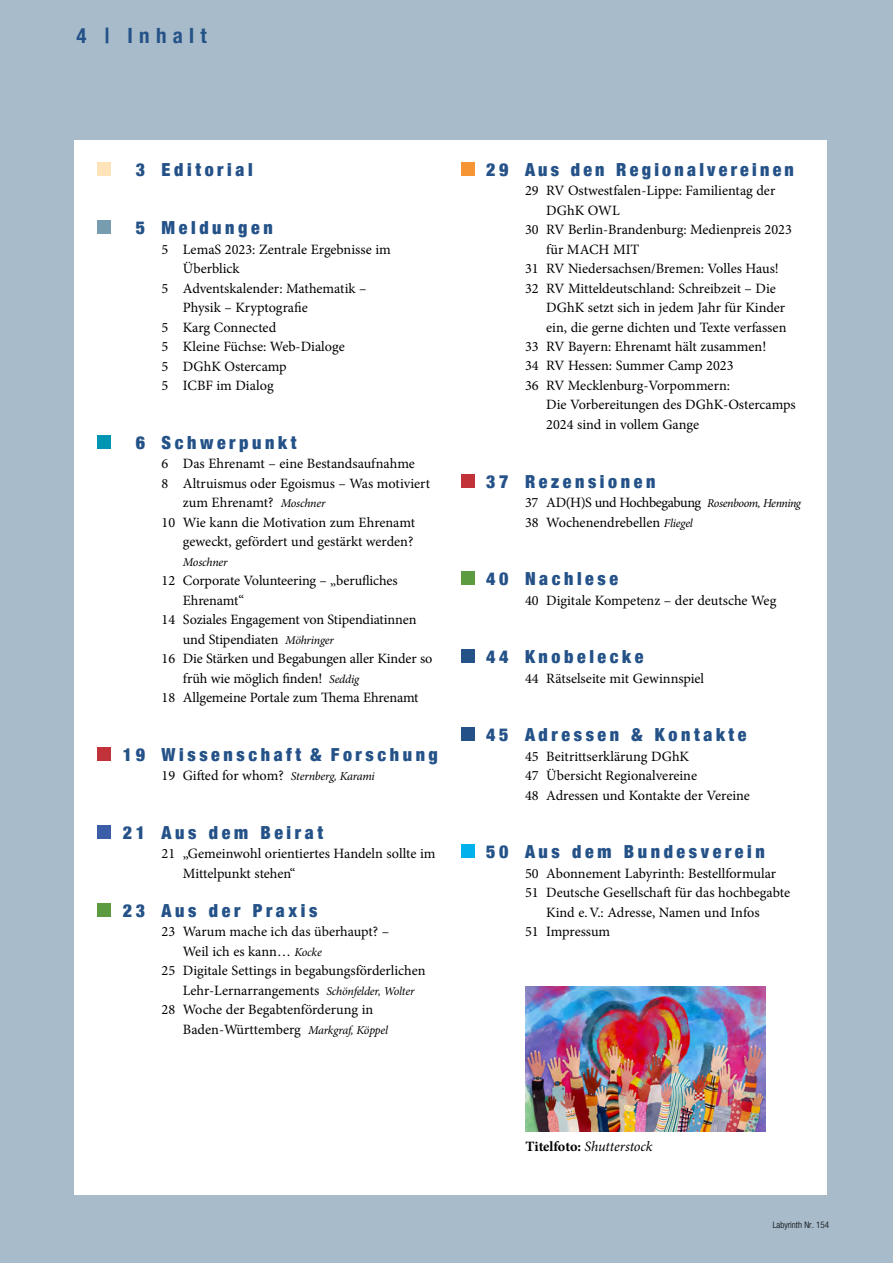
<style>
.page{position:relative;width:893px;height:1263px;background:#a7bbca}
.page>*{position:absolute;margin:0;border:0;box-sizing:border-box;transform-origin:0 0}
.t1{font:700 condensed 21px "Helvetica Neue";letter-spacing:.3em;color:#245288}
.t2{font:900 condensed 18px "Helvetica Neue";letter-spacing:.2em;color:#245288}
.t3{font:900 condensed 18px "Helvetica Neue";letter-spacing:.18em;color:#245288}
.t4{font:14.25px/19.5px "Minion Pro";letter-spacing:-.005em;color:#000}
.t5{font:italic 14.25px "Minion Pro";letter-spacing:-.01em;color:#000}
.t6{font:italic 12px "Minion Pro";letter-spacing:-.015em;color:#000}
.t7{font:300 condensed 9px "Helvetica Neue LT Std";color:#000}
.s1{font-style:italic;font-size:12px}
.s2{font-weight:700;font-style:normal}
</style>
<div class="page">
<div style="left:75px;top:140px;width:752px;height:1055px;background:#fff"></div>
<div style="left:461px;top:162px;width:14px;height:14px;background:#f59534"></div>
<div style="left:461px;top:474px;width:14px;height:14px;background:#c23339"></div>
<div style="left:461px;top:572px;width:14px;height:13px;background:#5d9b41"></div>
<div style="left:461px;top:650px;width:13px;height:13px;background:#245288"></div>
<div style="left:461px;top:728px;width:13px;height:13px;background:#245288"></div>
<div style="left:461px;top:845px;width:13px;height:13px;background:#00b1eb"></div>
<img style="left:525px;top:986px;width:240px;height:146px">
<div style="left:98px;top:162px;width:13px;height:14px;background:#ffe4ba"></div>
<div style="left:98px;top:221px;width:13px;height:13px;background:#789cb0"></div>
<div style="left:98px;top:435px;width:13px;height:13px;background:#0095b2"></div>
<div style="left:98px;top:747px;width:13px;height:13px;background:#c23339"></div>
<div style="left:98px;top:825px;width:13px;height:13px;background:#3b5ea9"></div>
<div style="left:98px;top:903px;width:13px;height:14px;background:#5d9b41"></div>
<h1 class="t1" style="left:77px;top:18px;width:132px">4 | Inhalt</h1>
<p class="t2" style="left:136px;top:154px;width:118px">3 Editorial</p>
<p class="t2" style="left:136px;top:213px;width:138px">5 Meldungen</p>
<p class="t4" style="left:162px;top:239px;width:231px">5 LemaS 2023: Zentrale Ergebnisse im</p>
<p class="t4" style="left:183px;top:259px;width:58px">Überblick</p>
<p class="t4" style="left:162px;top:278px;width:206px">5 Adventskalender: Mathematik –</p>
<p class="t4" style="left:183px;top:298px;width:126px">Physik – Kryptografie</p>
<p class="t4" style="left:162px;top:317px;width:116px">5 Karg Connected</p>
<p class="t4" style="left:162px;top:337px;width:185px">5 Kleine Füchse: Web-Dialoge</p>
<p class="t4" style="left:162px;top:356px;width:127px">5 DGhK Ostercamp</p>
<p class="t4" style="left:162px;top:376px;width:114px">5 ICBF im Dialog</p>
<p class="t2" style="left:136px;top:427px;width:162px">6 Schwerpunkt</p>
<p class="t4" style="left:162px;top:454px;width:255px">6 Das Ehrenamt – eine Bestandsaufnahme</p>
<p class="t4" style="left:162px;top:473px;width:270px">8 Altruismus oder Egoismus – Was motiviert</p>
<p class="t4" style="left:183px;top:493px;width:144px">zum Ehrenamt? <span class="s1">Moschner</span></p>
<p class="t4" style="left:162px;top:512px;width:255px">10 Wie kann die Motivation zum Ehrenamt</p>
<p class="t4" style="left:183px;top:532px;width:232px">geweckt, gefördert und gestärkt werden?</p>
<p class="t6" style="left:183px;top:553px;width:46px">Moschner</p>
<p class="t4" style="left:162px;top:571px;width:237px">12 Corporate Volunteering – „berufliches</p>
<p class="t4" style="left:183px;top:590px;width:63px">Ehrenamt“</p>
<p class="t4" style="left:162px;top:610px;width:256px">14 Soziales Engagement von Stipendiatinnen</p>
<p class="t4" style="left:183px;top:629px;width:153px">und Stipendiaten <span class="s1">Möhringer</span></p>
<p class="t4" style="left:162px;top:649px;width:272px">16 Die Stärken und Begabungen aller Kinder so</p>
<p class="t4" style="left:183px;top:668px;width:178px">früh wie möglich finden! <span class="s1">Seddig</span></p>
<p class="t4" style="left:162px;top:688px;width:259px">18 Allgemeine Portale zum Thema Ehrenamt</p>
<p class="t2" style="left:123px;top:739px;width:317px">19 Wissenschaft &amp; Forschung</p>
<p class="t4" style="left:162px;top:766px;width:215px">19 Gifted for whom? <span class="s1">Sternberg, Karami</span></p>
<p class="t2" style="left:123px;top:817px;width:202px">21 Aus dem Beirat</p>
<p class="t4" style="left:183px;top:844px;width:254px;text-indent:-21px">21 „Gemeinwohl orientiertes Handeln sollte im<br>Mittelpunkt stehen“</p>
<p class="t2" style="left:123px;top:895px;width:196px">23 Aus der Praxis</p>
<p class="t4" style="left:162px;top:922px;width:229px">23 Warum mache ich das überhaupt? –</p>
<p class="t4" style="left:183px;top:941px;width:140px">Weil ich es kann… <span class="s1">Kocke</span></p>
<p class="t4" style="left:162px;top:961px;width:266px">25 Digitale Settings in begabungsförderlichen</p>
<p class="t4" style="left:183px;top:980px;width:233px">Lehr-Lernarrangements <span class="s1">Schönfelder, Wolter</span></p>
<p class="t4" style="left:162px;top:1000px;width:213px">28 Woche der Begabtenförderung in</p>
<p class="t4" style="left:183px;top:1019px;width:207px">Baden-Württemberg <span class="s1">Markgraf, Köppel</span></p>
<p class="t3" style="left:486px;top:154px;width:309px">29 Aus den Regionalvereinen</p>
<p class="t4" style="left:525px;top:181px;width:252px">29 RV Ostwestfalen-Lippe: Familientag der</p>
<p class="t4" style="left:546px;top:200px;width:75px">DGhK OWL</p>
<p class="t4" style="left:525px;top:220px;width:268px">30 RV Berlin-Brandenburg: Medienpreis 2023</p>
<p class="t4" style="left:546px;top:239px;width:95px">für MACH MIT</p>
<p class="t4" style="left:525px;top:259px;width:255px">31 RV Niedersachsen/Bremen: Volles Haus!</p>
<p class="t4" style="left:525px;top:278px;width:252px">32 RV Mitteldeutschland: Schreibzeit – Die</p>
<p class="t4" style="left:546px;top:298px;width:240px">DGhK setzt sich in jedem Jahr für Kinder</p>
<p class="t4" style="left:546px;top:317px;width:242px">ein, die gerne dichten und Texte verfassen</p>
<p class="t4" style="left:525px;top:337px;width:243px">33 RV Bayern: Ehrenamt hält zusammen!</p>
<p class="t4" style="left:525px;top:356px;width:210px">34 RV Hessen: Summer Camp 2023</p>
<p class="t4" style="left:525px;top:376px;width:207px">36 RV Mecklenburg-Vorpommern:</p>
<p class="t4" style="left:546px;top:395px;width:251px">Die Vorbereitungen des DGhK-Ostercamps</p>
<p class="t4" style="left:546px;top:415px;width:154px">2024 sind in vollem Gange</p>
<p class="t2" style="left:486px;top:466px;width:171px">37 Rezensionen</p>
<p class="t4" style="left:525px;top:493px;width:277px">37 AD(H)S und Hochbegabung <span class="s1">Rosenboom, Henning<br></span>38 Wochenendrebellen <span class="s1">Fliegel</span></p>
<p class="t2" style="left:486px;top:564px;width:133px">40 Nachlese</p>
<p class="t4" style="left:525px;top:590px;width:253px">40 Digitale Kompetenz – der deutsche Weg</p>
<p class="t2" style="left:486px;top:642px;width:159px">44 Knobelecke</p>
<p class="t4" style="left:525px;top:668px;width:181px">44 Rätselseite mit Gewinnspiel</p>
<p class="t2" style="left:486px;top:720px;width:262px">45 Adressen &amp; Kontakte</p>
<p class="t4" style="left:525px;top:746px;width:227px">45 Beitrittserklärung DGhK<br>47 Übersicht Regionalvereine<br>48 Adressen und Kontakte der Vereine</p>
<p class="t2" style="left:486px;top:837px;width:280px">50 Aus dem Bundesverein</p>
<p class="t4" style="left:525px;top:863px;width:253px">50 Abonnement Labyrinth: Bestellformular</p>
<p class="t4" style="left:525px;top:883px;width:267px">51 Deutsche Gesellschaft für das hochbegabte</p>
<p class="t4" style="left:546px;top:902px;width:215px">Kind e.V.: Adresse, Namen und Infos</p>
<p class="t4" style="left:525px;top:922px;width:87px">51 Impressum</p>
<p class="t5" style="left:526px;top:1136px;width:128px"><span class="s2">Titelfoto:</span> Shutterstock</p>
<p class="t7" style="left:773px;top:1220px;width:58px">Labyrinth Nr. 154</p>
</div>
